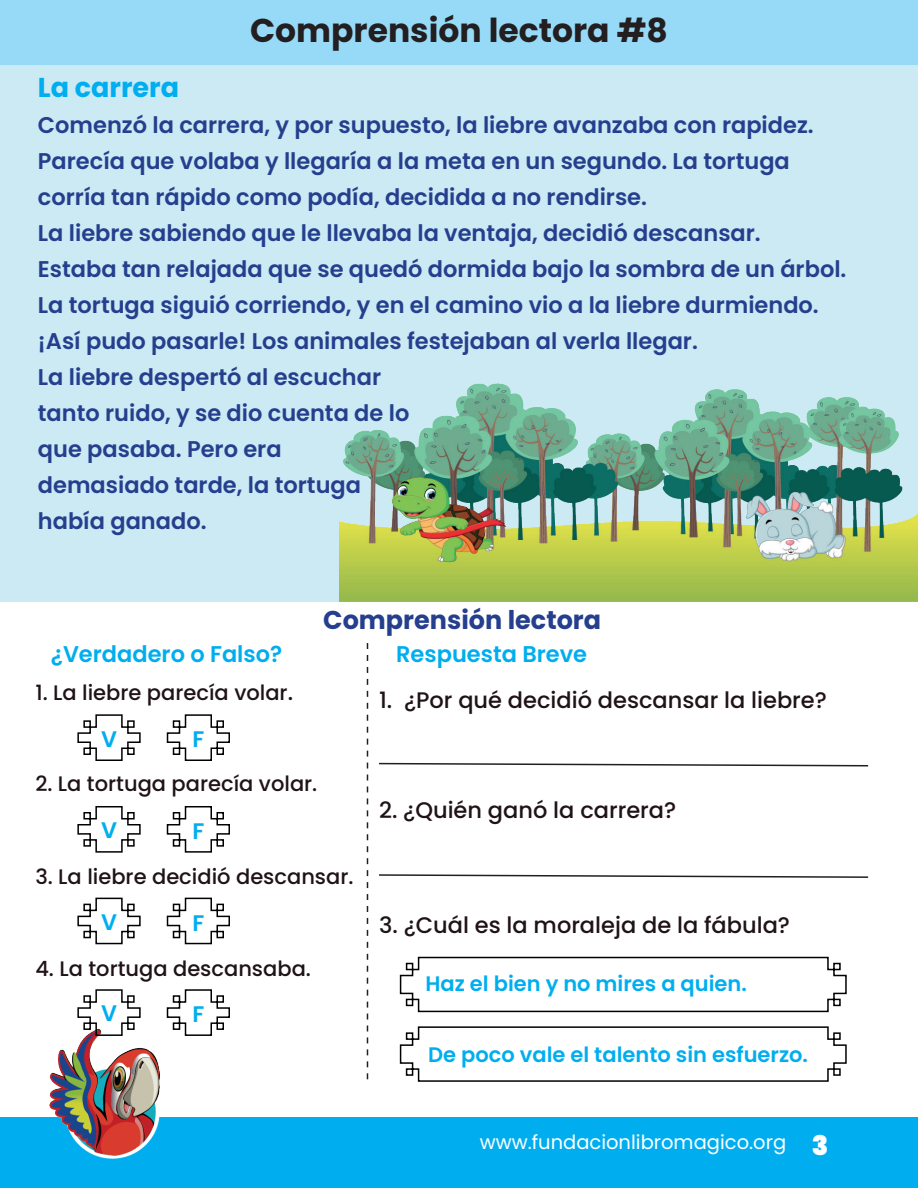
<style>
.page{position:relative;width:918px;height:1188px;background:#fff}
.page>*{position:absolute;margin:0;border:0;box-sizing:border-box;transform-origin:0 0}
.t1{font:700 33px "Poppins";color:#231f20}
.t2{font:700 27.3px "Poppins";color:#00aeef}
.t3{font:700 25.8px "Poppins";color:#253f8e}
.t4{font:600 22.65px/36px "Poppins";color:#253f8e}
.t5{font:600 22.65px "Poppins";color:#00aeef}
.t6{font:500 22.5px "Poppins";color:#201316}
.t7{font:600 22.5px "Poppins";color:#00aeef}
.t8{font:500 21px "Poppins";color:#201316}
.t9{font:600 21px "Poppins";color:#00aeef}
.t10{font:19.5px "Poppins";color:#fff}
.s1{font-size:22.5px}
.s2{font-weight:900;font-size:27px}
</style>
<div class="page">
<div style="left:0;top:0;width:918px;height:65px;background:#97daf8"></div>
<div style="left:0;top:1118px;width:918px;height:70px;background:#00aeef"></div>
<img style="left:44px;top:1037px;width:124px;height:122px">
<div style="left:0;top:65px;width:918px;height:537px;background:#cbeaf3"></div>
<svg style="left:77px;top:714px;width:64px;height:47px"></svg>
<svg style="left:166px;top:714px;width:64px;height:47px"></svg>
<svg style="left:77px;top:806px;width:64px;height:47px"></svg>
<svg style="left:166px;top:806px;width:64px;height:47px"></svg>
<svg style="left:77px;top:897px;width:64px;height:48px"></svg>
<svg style="left:166px;top:897px;width:64px;height:48px"></svg>
<svg style="left:77px;top:989px;width:64px;height:48px"></svg>
<svg style="left:166px;top:989px;width:64px;height:47px"></svg>
<svg style="left:367px;top:643px;width:1px;height:436px"></svg>
<svg style="left:379px;top:762px;width:490px;height:5px"></svg>
<svg style="left:379px;top:874px;width:490px;height:4px"></svg>
<svg style="left:399px;top:956px;width:448px;height:57px"></svg>
<svg style="left:399px;top:1026px;width:448px;height:56px"></svg>
<img style="left:340px;top:383px;width:578px;height:218px">
<h1 class="t1" style="left:250px;top:12px;width:419px">Comprensión lectora #8</h1>
<p class="t2" style="left:38px;top:71px;width:143px">La carrera</p>
<p class="t4" style="left:38px;top:107px;width:810px">Comenzó la carrera, y por supuesto, la liebre avanzaba con rapidez.<br>Parecía que volaba y llegaría a la meta en un segundo. La tortuga corría tan rápido como podía, decidida a no rendirse.<br>La liebre sabiendo que le llevaba la ventaja, decidió descansar.<br>Estaba tan relajada que se quedó dormida bajo la sombra de un árbol.<br>La tortuga siguió corriendo, y en el camino vio a la liebre durmiendo. ¡Así pudo pasarle! Los animales festejaban al verla llegar.<br>La liebre despertó al escuchar<br>tanto ruido, y se dio cuenta de lo<br>que pasaba. Pero era<br>demasiado tarde, la tortuga<br>había ganado.</p>
<p class="t5" style="left:51px;top:641px;width:233px">¿Verdadero o Falso?</p>
<p class="t8" style="left:35px;top:681px;width:259px">1. La liebre parecía volar<span class="s1">.</span></p>
<p class="t7" style="left:101px;top:726px;width:17px">V</p>
<p class="t7" style="left:192px;top:726px;width:13px">F</p>
<p class="t3" style="left:323px;top:605px;width:279px">Comprensión lectora</p>
<p class="t5" style="left:396px;top:641px;width:192px">Respuesta Breve</p>
<p class="t6" style="left:379px;top:687px;width:449px">1. ¿Por qué decidió descansar la liebre?</p>
<p class="t8" style="left:35px;top:772px;width:284px">2. La tortuga parecía volar.</p>
<p class="t7" style="left:101px;top:817px;width:17px">V</p>
<p class="t7" style="left:192px;top:818px;width:13px">F</p>
<p class="t8" style="left:35px;top:864px;width:320px">3. La liebre decidió descansar.</p>
<p class="t7" style="left:101px;top:909px;width:17px">V</p>
<p class="t7" style="left:192px;top:910px;width:13px">F</p>
<p class="t8" style="left:35px;top:957px;width:277px">4. La tortuga descansaba.</p>
<p class="t7" style="left:101px;top:1001px;width:17px">V</p>
<p class="t7" style="left:192px;top:1001px;width:13px">F</p>
<p class="t6" style="left:379px;top:797px;width:299px">2. ¿Quién ganó la carrera?</p>
<p class="t6" style="left:379px;top:912px;width:412px">3. ¿Cuál es la moraleja de la fábula?</p>
<p class="t9" style="left:426px;top:972px;width:323px">Haz el bien y no mires a quien.</p>
<p class="t9" style="left:428px;top:1042px;width:381px">De poco vale el talento sin esfuerzo.</p>
<p class="t10" style="left:480px;top:1131px;width:350px">www.fundacionlibromagico.org <span class="s2">3</span></p>
</div>
